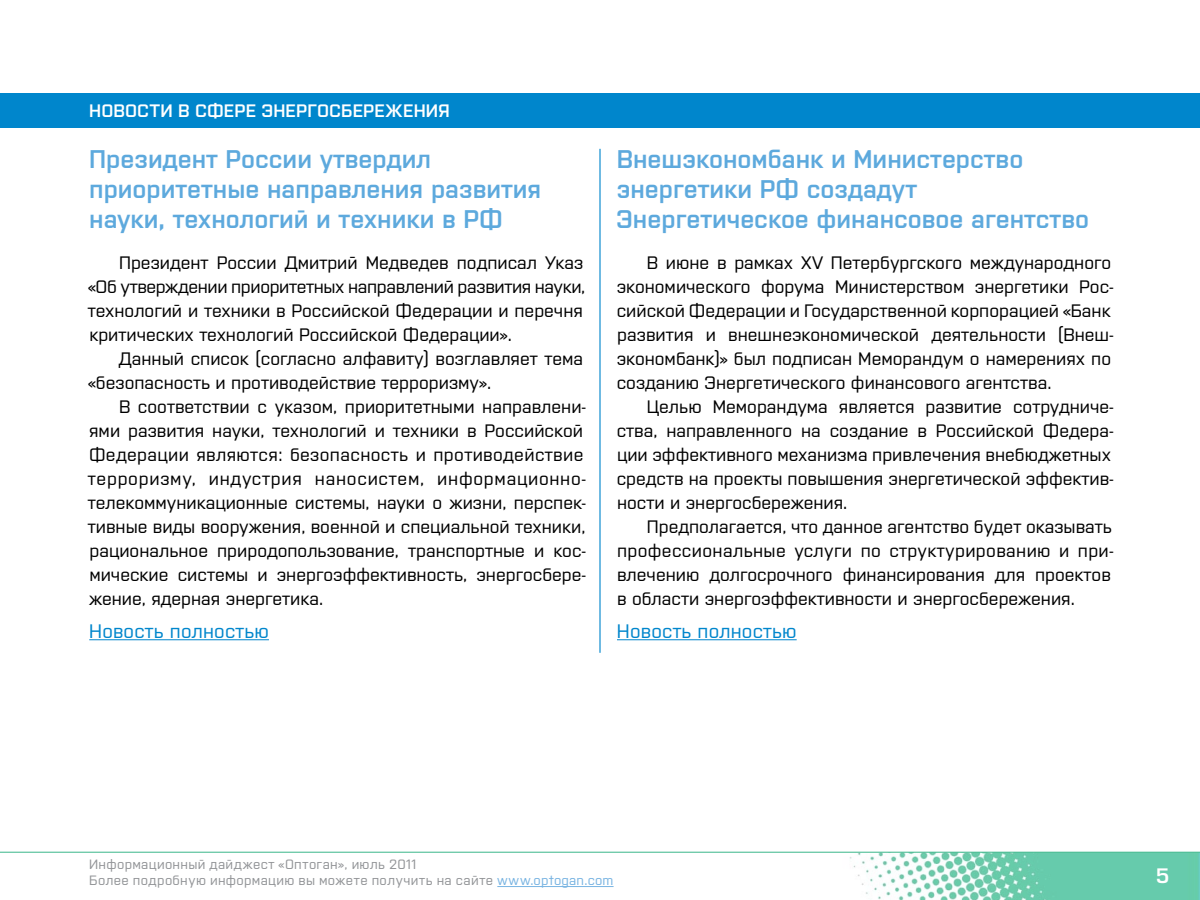
<style>
.page{position:relative;width:1200px;height:900px;background:#fff}
.page>*{position:absolute;margin:0;border:0;box-sizing:border-box;transform-origin:0 0}
.t1{font:600 25.5px/30px "Opto Sans";color:#5da9dd}
.t2{font:19.5px "Opto Sans";letter-spacing:.01em;color:#0086cc}
.t3{font:19.5px "Europe Demi C";color:#fff}
.t4{font:18px/24px "Opto Sans";color:#000}
.t5{font:600 18px "Opto Sans";letter-spacing:.01em;color:#fff}
.t6{font:13.5px/16.2px "Opto Sans";letter-spacing:.025em;color:#939598}
.s1{color:#79b4e2}
</style>
<div class="page">
<img style="left:849px;top:853px;width:351px;height:47px">
<hr style="left:0;top:852px;width:1200px;height:1px;background:#50be96">
<hr style="left:497px;top:886px;width:117px;height:1px;background:#79b4e2">
<hr style="left:89px;top:639px;width:180px;height:1px;background:#0086cc">
<hr style="left:617px;top:639px;width:180px;height:1px;background:#0086cc">
<div style="left:0;top:93px;width:1200px;height:34px;background:#0086cc"></div>
<hr style="left:599px;top:149px;width:2px;height:504px;background:#0086cc">
<p class="t5" style="left:89px;top:97px;width:362px">НОВОСТИ В СФЕРЕ ЭНЕРГОСБЕРЕЖЕНИЯ</p>
<h1 class="t1" style="left:89px;top:141px;width:454px">Президент России утвердил приоритетные направления развития науки, технологий и техники в РФ</h1>
<p class="t4" style="left:88px;top:249px;width:499px;text-indent:31px">Президент России Дмитрий Медведев подписал Указ «Об утверждении приоритетных направлений развития науки, технологий и техники в Российской Федерации и перечня критических технологий Российской Федерации».</p>
<p class="t4" style="left:88px;top:345px;width:497px;text-indent:31px">Данный список (согласно алфавиту) возглавляет тема «безопасность и противодействие терроризму».</p>
<p class="t4" style="left:88px;top:393px;width:500px;text-indent:31px">В соответствии с указом, приоритетными направлени&shy;ями развития науки, технологий и техники в Российской Федерации являются: безопасность и противодействие терроризму, индустрия наносистем, информационно&shy;телекоммуникационные системы, науки о жизни, перспек&shy;тивные виды вооружения, военной и специальной техники, рациональное природопользование, транспортные и кос&shy;мические системы и энергоэффективность, энергосбере&shy;жение, ядерная энергетика.</p>
<p class="t2" style="left:89px;top:617px;width:181px">Новость полностью</p>
<h1 class="t1" style="left:616px;top:141px;width:474px">Внешэкономбанк и Министерство энергетики РФ создадут<br>Энергетическое финансовое агентство</h1>
<p class="t4" style="left:617px;top:249px;width:499px;text-indent:30px">В июне в рамках XV Петербургского международного экономического форума Министерством энергетики Рос&shy;сийской Федерации и Государственной корпорацией «Банк развития и внешнеэкономической деятельности (Внеш&shy;экономбанк)» был подписан Меморандум о намерениях по созданию Энергетического финансового агентства.</p>
<p class="t4" style="left:617px;top:393px;width:499px;text-indent:30px">Целью Меморандума является развитие сотрудниче&shy;ства, направленного на создание в Российской Федера&shy;ции эффективного механизма привлечения внебюджетных средств на проекты повышения энергетической эффектив&shy;ности и энергосбережения.</p>
<p class="t4" style="left:617px;top:513px;width:498px;text-indent:30px">Предполагается, что данное агентство будет оказывать профессиональные услуги по структурированию и при&shy;влечению долгосрочного финансирования для проектов в области энергоэффективности и энергосбережения.</p>
<p class="t2" style="left:617px;top:617px;width:181px">Новость полностью</p>
<p class="t6" style="left:89px;top:855px;width:526px">Информационный дайджест «Оптоган», июль 2011<br>Более подробную информацию вы можете получить на сайте <span class="s1">www.optogan.com</span></p>
<p class="t3" style="left:1156px;top:864px;width:15px">5</p>
</div>
